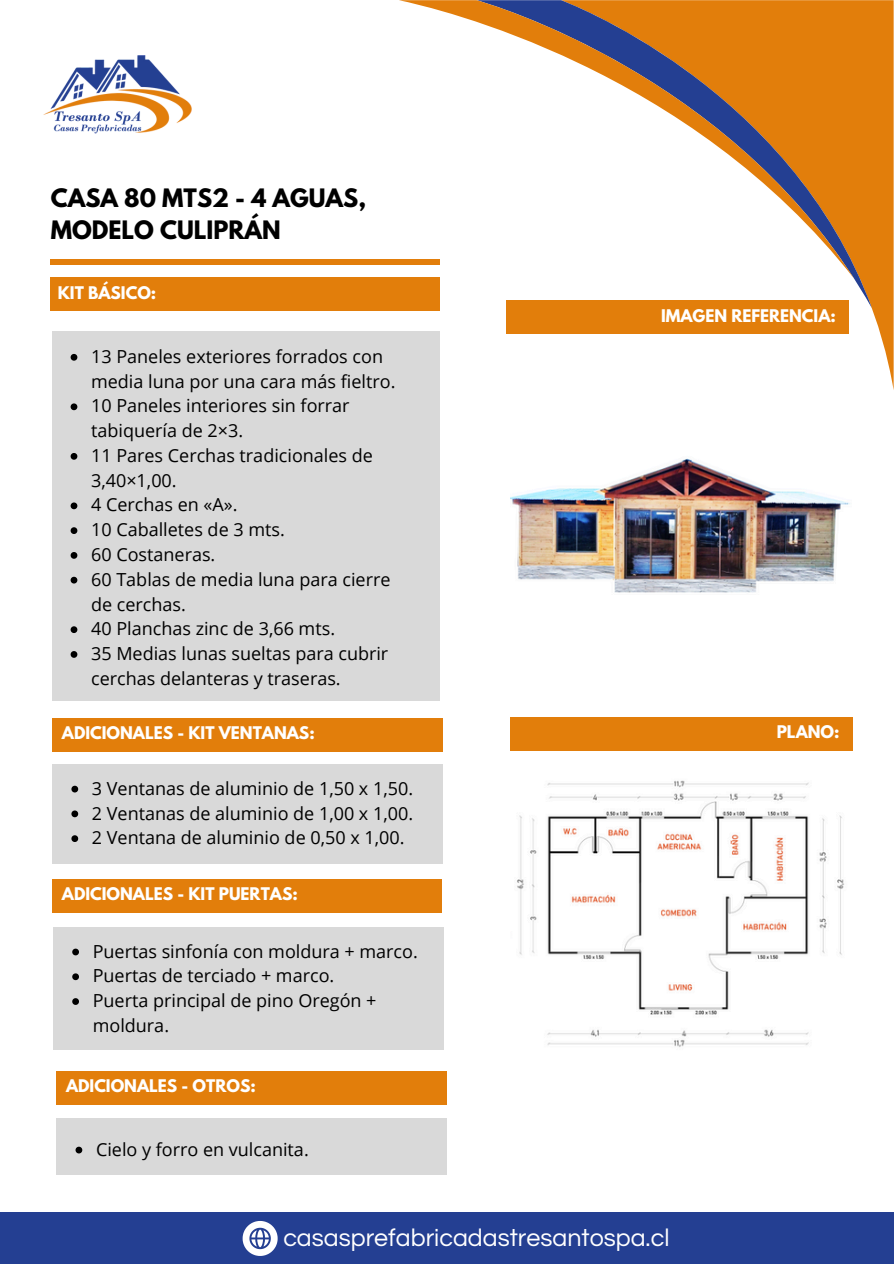
<style>
.page{position:relative;width:894px;height:1264px;background:#fff}
.page>*{position:absolute;margin:0;border:0;box-sizing:border-box;transform-origin:0 0}
.t1{font:25.05px "Questrial";color:#fff}
.t2{font:700 22.5px/31.5px "League Spartan";color:#000}
.t3{font:18px/24.8px "Open Sans";color:#000}
.t4{font:700 15.45px "League Spartan";color:#fff}
</style>
<div class="page">
<div style="left:0;top:1212px;width:893px;height:51px;background:#243f92"></div>
<svg style="left:242px;top:1221px;width:35px;height:34px"></svg>
<div style="left:51px;top:259px;width:389px;height:6px;background:#e27e0b"></div>
<div style="left:51px;top:277px;width:389px;height:33px;background:#e27e0b"></div>
<svg style="left:848px;top:0;width:44px;height:381px;fill:#e27e0b"></svg>
<svg style="left:848px;top:0;width:23px;height:308px;background:#e08721"></svg>
<svg style="left:399px;top:0;width:455px;height:279px"></svg>
<img style="left:43px;top:55px;width:149px;height:79px">
<div style="left:52px;top:332px;width:387px;height:369px;background:#d9d9d9"></div>
<div style="left:52px;top:718px;width:390px;height:33px;background:#e27e0b"></div>
<div style="left:52px;top:879px;width:389px;height:34px;background:#e27e0b"></div>
<div style="left:56px;top:1070px;width:390px;height:34px;background:#e27e0b"></div>
<div style="left:510px;top:717px;width:342px;height:33px;background:#e27e0b"></div>
<svg style="left:71px;top:354px;width:6px;height:6px"></svg>
<svg style="left:71px;top:403px;width:6px;height:7px"></svg>
<svg style="left:71px;top:453px;width:6px;height:6px"></svg>
<svg style="left:71px;top:502px;width:6px;height:7px"></svg>
<svg style="left:71px;top:527px;width:6px;height:7px"></svg>
<svg style="left:71px;top:552px;width:6px;height:6px"></svg>
<svg style="left:71px;top:576px;width:6px;height:7px"></svg>
<svg style="left:71px;top:626px;width:6px;height:7px"></svg>
<svg style="left:71px;top:651px;width:6px;height:6px"></svg>
<div style="left:506px;top:300px;width:342px;height:34px;background:#e27e0b"></div>
<div style="left:52px;top:763px;width:390px;height:100px;background:#d9d9d9"></div>
<div style="left:53px;top:926px;width:390px;height:123px;background:#d9d9d9"></div>
<div style="left:56px;top:1118px;width:390px;height:56px;background:#d9d9d9"></div>
<svg style="left:71px;top:785px;width:7px;height:7px"></svg>
<svg style="left:71px;top:810px;width:7px;height:7px"></svg>
<svg style="left:71px;top:835px;width:7px;height:7px"></svg>
<svg style="left:72px;top:948px;width:7px;height:7px"></svg>
<svg style="left:72px;top:973px;width:7px;height:7px"></svg>
<svg style="left:72px;top:998px;width:7px;height:6px"></svg>
<svg style="left:75px;top:1146px;width:7px;height:7px"></svg>
<img style="left:510px;top:458px;width:340px;height:135px">
<img style="left:517px;top:780px;width:327px;height:267px">
<p class="t2" style="left:51px;top:185px;width:317px">CASA 80 MTS2 - 4 AGUAS,<br>MODELO CULIPRÁN</p>
<h2 class="t4" style="left:58px;top:285px;width:100px">KIT BÁSICO:</h2>
<p class="t3" style="left:91px;top:343px;width:306px">13 Paneles exteriores forrados con media luna por una cara más fieltro.</p>
<p class="t3" style="left:91px;top:393px;width:260px">10 Paneles interiores sin forrar tabiquería de 2×3.</p>
<p class="t3" style="left:91px;top:442px;width:283px">11 Pares Cerchas tradicionales de<br>3,40×1,00.</p>
<p class="t3" style="left:91px;top:492px;width:148px">4 Cerchas en «A».</p>
<p class="t3" style="left:91px;top:517px;width:195px">10 Caballetes de 3 mts.</p>
<p class="t3" style="left:91px;top:541px;width:126px">60 Costaneras.</p>
<p class="t3" style="left:91px;top:566px;width:301px">60 Tablas de media luna para cierre de cerchas.</p>
<p class="t3" style="left:91px;top:616px;width:245px">40 Planchas zinc de 3,66 mts.</p>
<p class="t3" style="left:91px;top:640px;width:298px">35 Medias lunas sueltas para cubrir cerchas delanteras y traseras.</p>
<p class="t4" style="left:62px;top:724px;width:254px">ADICIONALES - KIT VENTANAS:</p>
<p class="t3" style="left:92px;top:775px;width:322px">3 Ventanas de aluminio de 1,50 x 1,50.</p>
<p class="t3" style="left:92px;top:800px;width:322px">2 Ventanas de aluminio de 1,00 x 1,00.</p>
<p class="t3" style="left:92px;top:824px;width:314px">2 Ventana de aluminio de 0,50 x 1,00.</p>
<p class="t4" style="left:62px;top:886px;width:237px">ADICIONALES - KIT PUERTAS:</p>
<p class="t3" style="left:93px;top:938px;width:326px">Puertas sinfonía con moldura + marco.</p>
<p class="t3" style="left:93px;top:963px;width:243px">Puertas de terciado + marco.</p>
<p class="t3" style="left:93px;top:987px;width:285px">Puerta principal de pino Oregón + moldura.</p>
<p class="t4" style="left:66px;top:1077px;width:191px">ADICIONALES - OTROS:</p>
<p class="t3" style="left:96px;top:1136px;width:214px">Cielo y forro en vulcanita.</p>
<p class="t4" style="left:660px;top:308px;width:176px">IMAGEN REFERENCIA:</p>
<p class="t4" style="left:776px;top:724px;width:64px">PLANO:</p>
<p class="t1" style="left:283px;top:1225px;width:387px">casasprefabricadastresantospa.cl</p>
</div>
